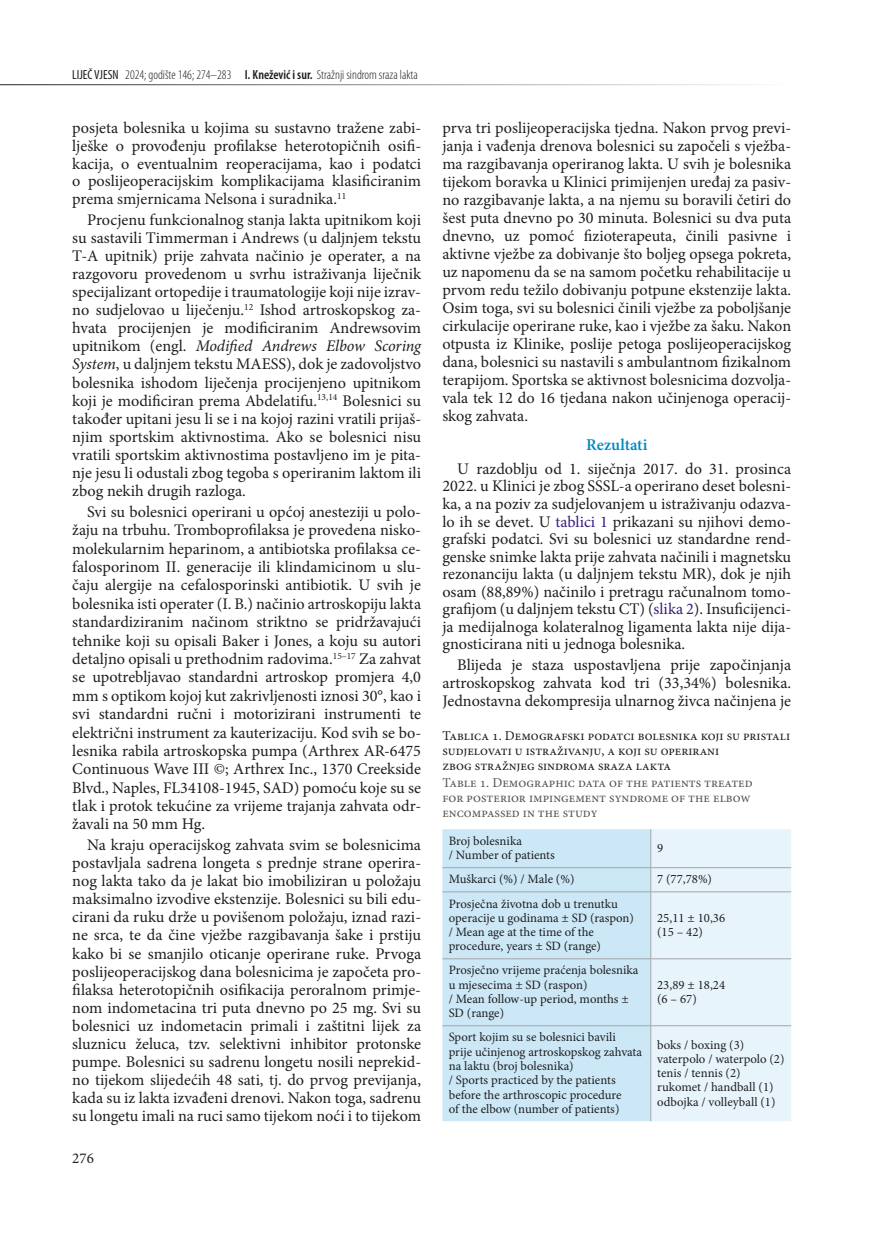
<style>
.page{position:relative;width:872px;height:1234px;background:#fff}
.page>*{position:absolute;margin:0;border:0;box-sizing:border-box;transform-origin:0 0}
.t1{font:600 16.5px "Minion Pro";color:#0087c5}
.t2{font:16.2px/18px "Minion Pro";color:#1f1e1f;text-align:justify}
.t3{font:15px "Minion Pro";color:#1f1e1f}
.t4{font:13.5px/15px "Minion Pro";color:#1f1e1f}
.t5{font:13.5px/15px "Minion Pro";color:#565557}
.t6{font:300 condensed 13.2px "Myriad Pro";color:#1f1e1f}
.t7{font:12.75px/14.2px "Minion Pro";color:#1f1e1f}
.s1{font-weight:400}
.s2{font-weight:600}
.s3{font-style:italic}
.s4{color:#371d7c}
</style>
<div class="page">
<hr style="left:0;top:84px;width:791px;height:1px;background:#1f1e1f">
<div style="left:442px;top:829px;width:208px;height:291px;background:#cce8f7"></div>
<hr style="left:442px;top:867px;width:209px;height:1px;background:#a4a5a8">
<div style="left:650px;top:829px;width:141px;height:291px;background:#e8f4fc"></div>
<hr style="left:442px;top:891px;width:209px;height:1px;background:#a4a5a8">
<hr style="left:651px;top:891px;width:140px;height:1px;background:#a4a5a8">
<hr style="left:650px;top:892px;width:1px;height:66px;background:#a4a5a8">
<hr style="left:442px;top:958px;width:209px;height:1px;background:#a4a5a8">
<hr style="left:651px;top:958px;width:140px;height:1px;background:#a4a5a8">
<hr style="left:650px;top:958px;width:1px;height:67px;background:#a4a5a8">
<hr style="left:442px;top:1025px;width:209px;height:1px;background:#a4a5a8">
<hr style="left:651px;top:1025px;width:140px;height:1px;background:#a4a5a8">
<hr style="left:650px;top:1025px;width:1px;height:95px;background:#a4a5a8">
<p class="t6" style="left:72px;top:67px;width:347px"><span class="s1">LIJEČ VJESN</span> 2024; godište 146; 274–283 <span class="s2">I. Knežević i sur.</span> Stražnji sindrom sraza lakta</p>
<p class="t2" style="left:72px;top:119px;width:350px">posjeta bolesnika u kojima su sustavno tražene zabi&shy;lješke o provođenju profilakse heterotopičnih osifi&shy;kacija, o eventualnim reoperacijama, kao i podatci o poslijeoperacijskim komplikacijama klasificiranim prema smjernicama Nelsona i suradnika.<sup>11</sup></p>
<p class="t2" style="left:72px;top:211px;width:350px;text-indent:15px">Procjenu funkcionalnog stanja lakta upitnikom koji su sastavili Timmerman i Andrews (u daljnjem tekstu T-A upitnik) prije zahvata načinio je operater, a na razgovoru provedenom u svrhu istraživanja liječnik specijalizant ortopedije i traumatologije koji nije izrav&shy;no sudjelovao u liječenju.<sup>12</sup> Ishod artroskopskog za&shy;hvata procijenjen je modificiranim Andrewsovim upitnikom (engl. <span class="s3">Modified Andrews Elbow Scoring System</span>, u daljnjem tekstu MAESS), dok je zadovoljstvo bolesnika ishodom liječenja procijenjeno upitnikom koji je modificiran prema Abdelatifu.<sup>13,14</sup> Bolesnici su također upitani jesu li se i na kojoj razini vratili prijaš&shy;njim sportskim aktivnostima. Ako se bolesnici nisu vratili sportskim aktivnostima postavljeno im je pita&shy;nje jesu li odustali zbog tegoba s operiranim laktom ili zbog nekih drugih razloga.</p>
<p class="t2" style="left:72px;top:502px;width:350px;text-indent:15px">Svi su bolesnici operirani u općoj anesteziji u polo&shy;žaju na trbuhu. Tromboprofilaksa je provedena nisko&shy;molekularnim heparinom, a antibiotska profilaksa ce&shy;falosporinom II. generacije ili klindamicinom u slu&shy;čaju alergije na cefalosporinski antibiotik. U svih je bolesnika isti operater (I. B.) načinio artroskopiju lakta standardiziranim načinom striktno se pridržavajući tehnike koji su opisali Baker i Jones, a koju su autori detaljno opisali u prethodnim radovima.<sup>15–17</sup> Za zahvat se upotrebljavao standardni artroskop promjera 4,0 mm s optikom kojoj kut zakrivljenosti iznosi 30°, kao i svi standardni ručni i motorizirani instrumenti te električni instrument za kauterizaciju. Kod svih se bo&shy;lesnika rabila artroskopska pumpa (Arthrex AR-6475<br>Continuous Wave III ©; Arthrex Inc., 1370 Creekside Blvd., Naples, FL34108-1945, SAD) pomoću koje su se tlak i protok tekućine za vrijeme trajanja zahvata odr&shy;žavali na 50 mm Hg.</p>
<p class="t2" style="left:72px;top:835px;width:350px;text-indent:15px">Na kraju operacijskog zahvata svim se bolesnicima postavljala sadrena longeta s prednje strane operira&shy;nog lakta tako da je lakat bio imobiliziran u položaju maksimalno izvodive ekstenzije. Bolesnici su bili edu&shy;cirani da ruku drže u povišenom položaju, iznad razi&shy;ne srca, te da čine vježbe razgibavanja šake i prstiju kako bi se smanjilo oticanje operirane ruke. Prvoga poslijeoperacijskog dana bolesnicima je započeta pro&shy;filaksa heterotopičnih osifikacija peroralnom primje&shy;nom indometacina tri puta dnevno po 25 mg. Svi su bolesnici uz indometacin primali i zaštitni lijek za sluznicu želuca, tzv. selektivni inhibitor protonske pumpe. Bolesnici su sadrenu longetu nosili neprekid&shy;no tijekom slijedećih 48 sati, tj. do prvog previjanja, kada su iz lakta izvađeni drenovi. Nakon toga, sadrenu su longetu imali na ruci samo tijekom noći i to tijekom</p>
<p class="t3" style="left:72px;top:1147px;width:23px">276</p>
<p class="t2" style="left:442px;top:119px;width:350px">prva tri poslijeoperacijska tjedna. Nakon prvog previ&shy;janja i vađenja drenova bolesnici su započeli s vježba&shy;ma razgibavanja operiranog lakta. U svih je bolesnika tijekom boravka u Klinici primijenjen uređaj za pasiv&shy;no razgibavanje lakta, a na njemu su boravili četiri do šest puta dnevno po 30 minuta. Bolesnici su dva puta dnevno, uz pomoć fizioterapeuta, činili pasivne i aktivne vježbe za dobivanje što boljeg opsega pokreta, uz napomenu da se na samom početku rehabilitacije u prvom redu težilo dobivanju potpune ekstenzije lakta.<br>Osim toga, svi su bolesnici činili vježbe za poboljšanje cirkulacije operirane ruke, kao i vježbe za šaku. Nakon otpusta iz Klinike, poslije petoga poslijeoperacijskog dana, bolesnici su nastavili s ambulantnom fizikalnom terapijom. Sportska se aktivnost bolesnicima dozvolja&shy;vala tek 12 do 16 tjedana nakon učinjenoga operacij&shy;skog zahvata.</p>
<p class="t1" style="left:586px;top:433px;width:63px">Rezultati</p>
<p class="t2" style="left:442px;top:460px;width:350px;line-height:17.5px;text-indent:15px">U razdoblju od 1. siječnja 2017. do 31. prosinca 2022. u Klinici je zbog SSSL-a operirano deset bolesni&shy;ka, a na poziv za sudjelovanjem u istraživanju odazva&shy;lo ih se devet. U <span class="s4">tablici 1</span> prikazani su njihovi demo&shy;grafski podatci. Svi su bolesnici uz standardne rend&shy;genske snimke lakta prije zahvata načinili i magnetsku rezonanciju lakta (u daljnjem tekstu MR), dok je njih osam (88,89%) načinilo i pretragu računalnom tomo&shy;grafijom (u daljnjem tekstu CT) (<span class="s4">slika 2</span>). Insuficijenci&shy;ja medijalnoga kolateralnog ligamenta lakta nije dija&shy;gnosticirana niti u jednoga bolesnika.</p>
<p class="t2" style="left:442px;top:655px;width:350px;text-indent:15px">Blijeda je staza uspostavljena prije započinjanja artroskopskog zahvata kod tri (33,34%) bolesnika.<br>Jednostavna dekompresija ulnarnog živca načinjena je</p>
<p class="t4" style="left:442px;top:727px;width:349px">Tablica 1. Demografski podatci bolesnika koji su pristali sudjelovati u istraživanju, a koji su operirani<br>zbog stražnjeg sindroma sraza lakta</p>
<p class="t5" style="left:442px;top:775px;width:312px">Table 1. Demographic data of the patients treated for posterior impingement syndrome of the elbow encompassed in the study</p>
<p class="t7" style="left:449px;top:833px;width:108px">Broj bolesnika<br>/ Number of patients</p>
<p class="t7" style="left:657px;top:840px;width:8px">9</p>
<p class="t7" style="left:449px;top:872px;width:127px">Muškarci (%) / Male (%)</p>
<p class="t7" style="left:657px;top:872px;width:56px">7 (77,78%)</p>
<p class="t7" style="left:449px;top:896px;width:187px">Prosječna životna dob u trenutku operacije u godinama ± SD (raspon) / Mean age at the time of the procedure, years ± SD (range)</p>
<p class="t7" style="left:657px;top:910px;width:69px">25,11 ± 10,36 (15 – 42)</p>
<p class="t7" style="left:449px;top:963px;width:191px">Prosječno vrijeme praćenja bolesnika u mjesecima ± SD (raspon)<br>/ Mean follow-up period, months ±<br>SD (range)</p>
<p class="t7" style="left:657px;top:977px;width:69px">23,89 ± 18,24 (6 – 67)</p>
<p class="t7" style="left:449px;top:1030px;width:195px">Sport kojim su se bolesnici bavili prije učinjenog artroskopskog zahvata na laktu (broj bolesnika)<br>/ Sports practiced by the patients before the arthroscopic procedure<br>of the elbow (number of patients)</p>
<p class="t7" style="left:657px;top:1037px;width:129px">boks / boxing (3) vaterpolo / waterpolo (2) tenis / tennis (2) rukomet / handball (1) odbojka / volleyball (1)</p>
</div>
